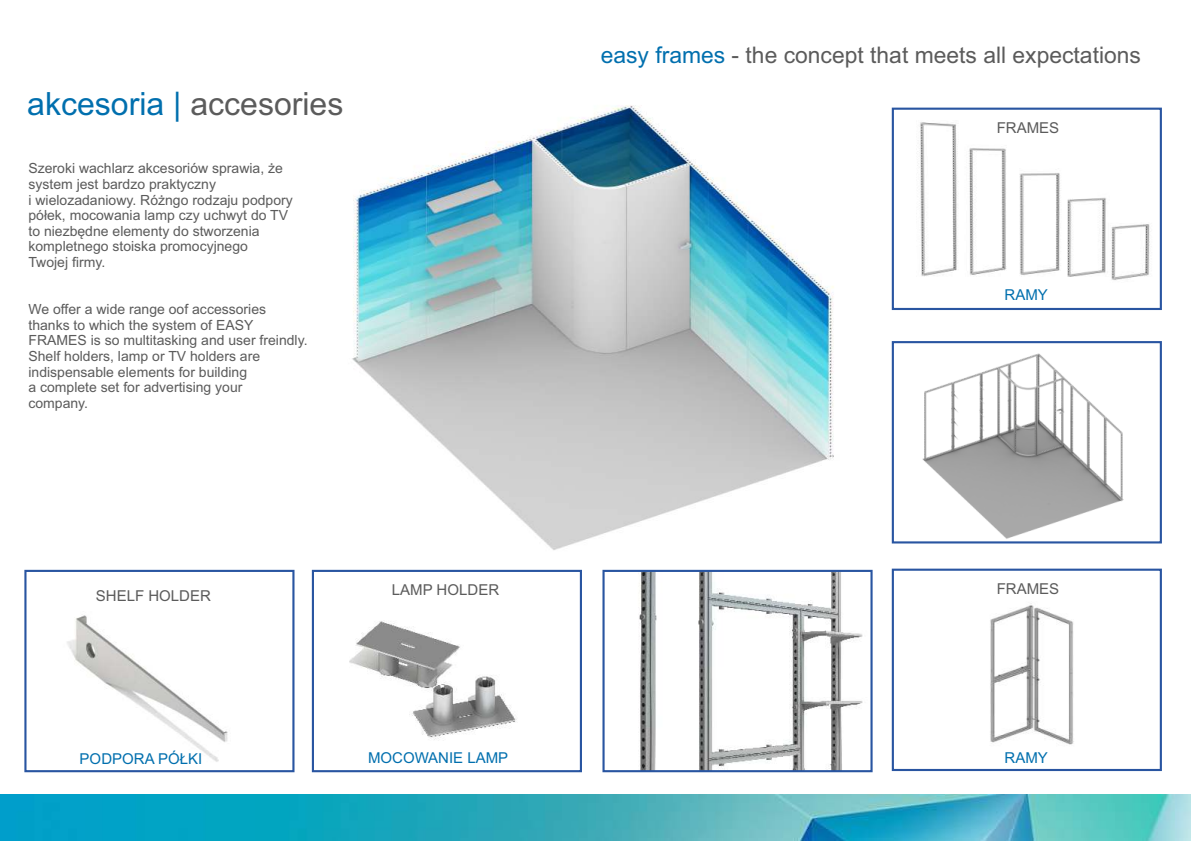
<style>
.page{position:relative;width:1191px;height:842px;background:#fff}
.page>*{position:absolute;margin:0;border:0;box-sizing:border-box;transform-origin:0 0}
.t1{font:32px "Arial";color:#006fae}
.t2{font:22.9px "Arial";color:#5b5b5b}
.t3{font:15px "Arial";color:#006fae}
.t4{font:15px "Arial";color:#5b5b5b}
.t5{font:14px/15.6px "Arial";color:#5b5b5b}
.s1{color:#5b5b5b}
.s2{color:#006fae}
</style>
<div class="page">
<img style="left:293px;top:105px;width:555px;height:479px">
<img style="left:1px;top:794px;width:1190px;height:46px">
<img style="left:349px;top:621px;width:168px;height:119px">
<div style="left:312px;top:570px;width:270px;height:202px;border:2px solid #2955a1"></div>
<img style="left:67px;top:615px;width:161px;height:147px">
<div style="left:24px;top:570px;width:270px;height:202px;border:2px solid #2955a1"></div>
<img style="left:605px;top:573px;width:258px;height:196px">
<div style="left:602px;top:570px;width:270px;height:202px;border:2px solid #2955a1"></div>
<img style="left:990px;top:603px;width:84px;height:142px">
<div style="left:891px;top:569px;width:270px;height:202px;border:2px solid #2955a1"></div>
<img style="left:922px;top:353px;width:202px;height:186px">
<div style="left:891px;top:341px;width:270px;height:202px;border:2px solid #2955a1"></div>
<img style="left:917px;top:122px;width:233px;height:158px">
<div style="left:891px;top:108px;width:270px;height:202px;border:2px solid #2955a1"></div>
<h1 class="t1" style="left:27px;top:92px;width:317px">akcesoria | <span class="s1">accesories</span></h1>
<p class="t5" style="left:28px;top:162px;width:266px">Szeroki wachlarz akcesoriów sprawia, że system jest bardzo praktyczny<br>i wielozadaniowy. Różngo rodzaju podpory półek, mocowania lamp czy uchwyt do TV to niezbędne elementy do stworzenia kompletnego stoiska promocyjnego<br>Twojej firmy.</p>
<p class="t5" style="left:28px;top:303px;width:281px">We offer a wide range oof accessories thanks to which the system of EASY FRAMES is so multitasking and user freindly.<br>Shelf holders, lamp or TV holders are indispensable elements for building<br>a complete set for advertising your<br>company.</p>
<h2 class="t2" style="left:601px;top:47px;width:542px"><span class="s2">easy frames</span> - the concept that meets all expectations</h2>
<p class="t4" style="left:996px;top:122px;width:64px">FRAMES</p>
<p class="t3" style="left:1004px;top:290px;width:45px">RAMY</p>
<p class="t4" style="left:96px;top:590px;width:117px">SHELF HOLDER</p>
<p class="t3" style="left:80px;top:753px;width:124px">PODPORA PÓŁKI</p>
<p class="t4" style="left:392px;top:584px;width:109px">LAMP HOLDER</p>
<p class="t4" style="left:996px;top:583px;width:64px">FRAMES</p>
<p class="t3" style="left:352px;top:744px;width:189px">ŁĄCZNIK KĄTOWY - LEWY</p>
<p class="t3" style="left:368px;top:752px;width:142px">MOCOWANIE LAMP</p>
<p class="t3" style="left:1004px;top:751px;width:45px">RAMY</p>
</div>
